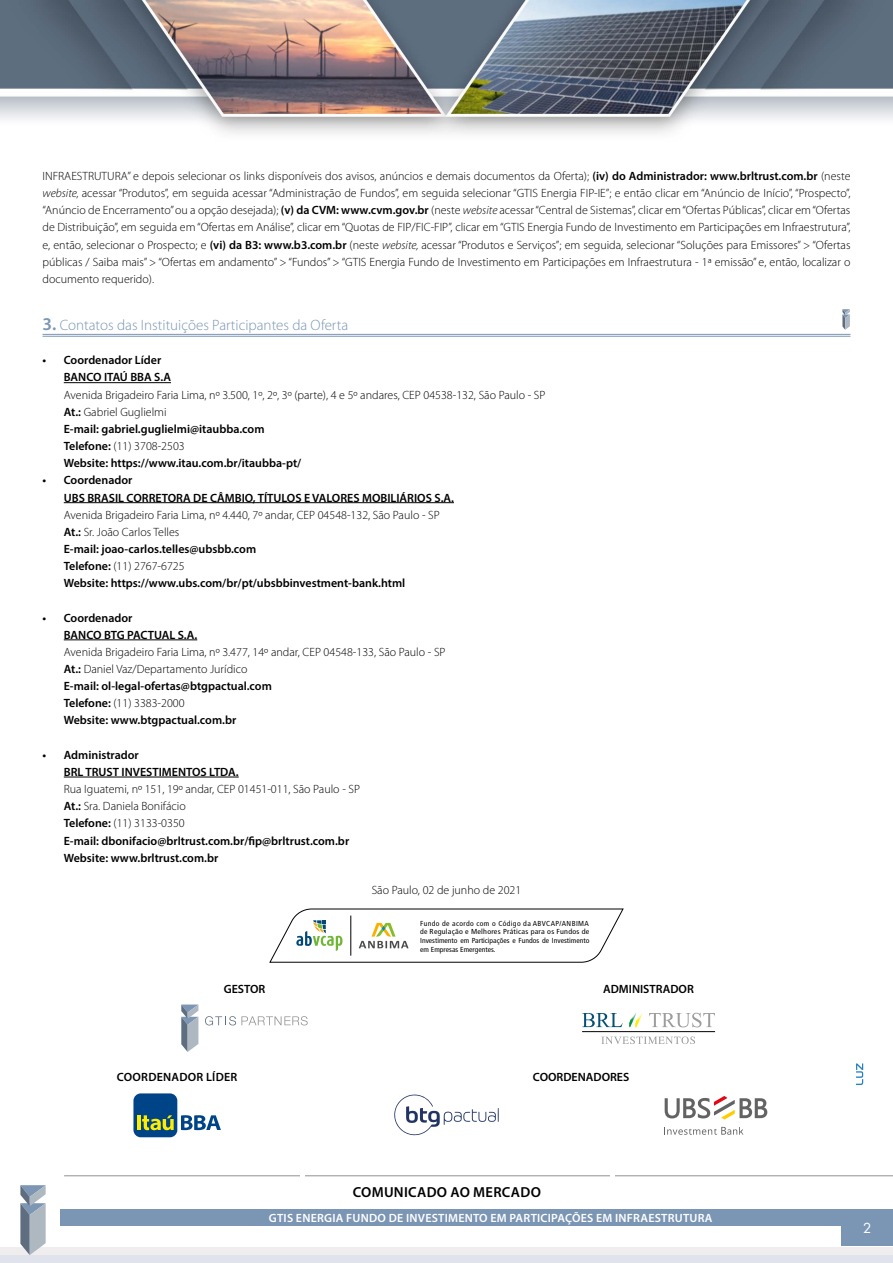
<style>
.page{position:relative;width:893px;height:1263px;background:#fff}
.page>*{position:absolute;margin:0;border:0;box-sizing:border-box;transform-origin:0 0}
.t1{font:300 15px "Myriad Pro";color:#7b95b4}
.t2{font:600 14.55px "Myriad Pro";letter-spacing:.02em;color:#000}
.t3{font:13.5px "Futura";color:#fff}
.t4{font:300 12px/17.1px "Myriad Pro";color:#000}
.t5{font:600 12px/17.1px "Myriad Pro";color:#000}
.t6{font:600 12px "Myriad Pro";letter-spacing:.02em;color:#fff}
.t7{font:600 12px "Myriad Pro";letter-spacing:.02em;color:#000}
.t8{font:condensed 7.2px/8.7px "Frutiger";color:#000;text-align:justify;scale:1.05 1}
.s1{font-weight:600}
.s2{font-style:italic}
.s3{font-weight:600;font-size:18px}
.s4{font-weight:300}
</style>
<div class="page">
<img style="left:0;top:0;width:893px;height:1246px">
<div style="left:842px;top:1209px;width:51px;height:37px;background:#7b95b4"></div>
<div style="left:60px;top:1209px;width:785px;height:17px;background:#7b95b4"></div>
<div style="left:0;top:1255px;width:893px;height:8px;background:#e0e3ec"></div>
<div style="left:0;top:1247px;width:893px;height:8px;background:#efedee"></div>
<hr style="left:64px;top:1175px;width:829px;height:1px;background:#929293">
<hr style="left:300px;top:1173px;width:4px;height:13px;background:#fff">
<hr style="left:611px;top:1170px;width:4px;height:13px;background:#fff">
<svg style="left:20px;top:1185px;width:26px;height:70px;background:#9eaab7"></svg>
<hr style="left:43px;top:336px;width:807px;height:1px;background:#7b95b4">
<hr style="left:43px;top:334px;width:807px;height:1px;background:#7b95b4">
<hr style="left:64px;top:382px;width:107px;height:1px;background:#000">
<hr style="left:64px;top:502px;width:390px;height:1px;background:#000">
<hr style="left:64px;top:639px;width:133px;height:1px;background:#000">
<hr style="left:64px;top:777px;width:175px;height:1px;background:#000">
<svg style="left:842px;top:309px;width:8px;height:21px"></svg>
<svg style="left:270px;top:909px;width:353px;height:53px"></svg>
<svg style="left:205px;top:1016px;width:103px;height:9px"></svg>
<svg style="left:181px;top:1004px;width:17px;height:48px"></svg>
<svg style="left:582px;top:1013px;width:41px;height:14px"></svg>
<svg style="left:649px;top:1013px;width:66px;height:14px"></svg>
<svg style="left:629px;top:1013px;width:13px;height:15px"></svg>
<hr style="left:582px;top:1031px;width:133px;height:1px;background:#000">
<svg style="left:601px;top:1036px;width:94px;height:8px"></svg>
<svg style="left:856px;top:1063px;width:7px;height:22px"></svg>
<svg style="left:181px;top:1115px;width:40px;height:15px"></svg>
<div style="left:133px;top:1093px;width:44px;height:44px;background:#048;border-radius:7px"></div>
<svg style="left:142px;top:1115px;width:32px;height:15px"></svg>
<hr style="left:137px;top:1115px;width:4px;height:15px;background:#ffed00">
<svg style="left:394px;top:1094px;width:105px;height:41px"></svg>
<svg style="left:665px;top:1096px;width:102px;height:23px"></svg>
<svg style="left:664px;top:1127px;width:79px;height:8px"></svg>
<p class="t4" style="left:43px;top:168px;width:809px;text-align:justify">INFRAESTRUTURA” e depois selecionar os links disponíveis dos avisos, anúncios e demais documentos da Oferta); <span class="s1">(iv) do Administrador: www.brltrust.com.br</span> (neste <span class="s2">website,</span> acessar “Produtos”, em seguida acessar “Administração de Fundos”, em seguida selecionar “GTIS Energia FIP-IE”; e então clicar em “Anúncio de Início”, “Prospecto”, “Anúncio de Encerramento” ou a opção desejada); <span class="s1">(v) da CVM: www.cvm.gov.br</span> (neste <span class="s2">website</span> acessar “Central de Sistemas”, clicar em “Ofertas Públicas”, clicar em “Ofertas de Distribuição”, em seguida em “Ofertas em Análise”, clicar em “Quotas de FIP/FIC-FIP”, clicar em “GTIS Energia Fundo de Investimento em Participações em Infraestrutura”, e, então, selecionar o Prospecto; e <span class="s1">(vi) da B3: www.b3.com.br</span> (neste <span class="s2">website,</span> acessar “Produtos e Serviços”; em seguida, selecionar “Soluções para Emissores” &gt; “Ofertas públicas / Saiba mais” &gt; “Ofertas em andamento” &gt; “Fundos” &gt; “GTIS Energia Fundo de Investimento em Participações em Infraestrutura - 1ª emissão” e, então, localizar o documento requerido).</p>
<p class="t1" style="left:43px;top:317px;width:307px"><span class="s3">3.</span> Contatos das Instituições Participantes da Oferta</p>
<p class="t5" style="left:64px;top:351px;width:109px;text-indent:-21px">• Coordenador Líder<br>BANCO ITAÚ BBA S.A</p>
<p class="t4" style="left:64px;top:386px;width:483px">Avenida Brigadeiro Faria Lima, nº 3.500, 1º, 2º, 3º (parte), 4 e 5º andares, CEP 04538-132, São Paulo - SP <span class="s1">At.:</span> Gabriel Guglielmi<br><span class="s1">E-mail: gabriel.guglielmi@itaubba.com<br>Telefone:</span> (11) 3708-2503<br><span class="s1">Website: https://www.itau.com.br/itaubba-pt/</span></p>
<p class="t5" style="left:64px;top:471px;width:392px;text-indent:-21px">• Coordenador<br>UBS BRASIL CORRETORA DE CÂMBIO, TÍTULOS E VALORES MOBILIÁRIOS S.A.</p>
<p class="t5" style="left:64px;top:506px;width:377px"><span class="s4">Avenida Brigadeiro Faria Lima, nº 4.440, 7º andar, CEP 04548-132, São Paulo - SP </span>At.: <span class="s4">Sr. João Carlos Telles<br></span>E-mail: joao-carlos.telles@ubsbb.com<br>Telefone: <span class="s4">(11) 2767-6725<br></span>Website: https://www.ubs.com/br/pt/ubsbbinvestment-bank.html</p>
<p class="t5" style="left:64px;top:609px;width:135px;text-indent:-21px">• Coordenador<br>BANCO BTG PACTUAL S.A.</p>
<p class="t4" style="left:64px;top:643px;width:383px">Avenida Brigadeiro Faria Lima, nº 3.477, 14º andar, CEP 04548-133, São Paulo - SP <span class="s1">At.:</span> Daniel Vaz/Departamento Jurídico<br><span class="s1">E-mail: ol-legal-ofertas@btgpactual.com<br>Telefone:</span> (11) 3383-2000<br><span class="s1">Website: www.btgpactual.com.br</span></p>
<p class="t5" style="left:64px;top:746px;width:176px;text-indent:-21px">• Administrador<br>BRL TRUST INVESTIMENTOS LTDA.</p>
<p class="t5" style="left:64px;top:780px;width:298px"><span class="s4">Rua Iguatemi, nº 151, 19º andar, CEP 01451-011, São Paulo - SP </span>At.: <span class="s4">Sra. Daniela Bonifácio<br></span>Telefone: <span class="s4">(11) 3133-0350<br></span>E-mail: dbonifacio@brltrust.com.br/fp@brltrust.com.br Website: www.brltrust.com.br</p>
<p class="t4" style="left:372px;top:881px;width:151px">São Paulo, 02 de junho de 2021</p>
<p class="t8" style="left:420px;top:919px;width:163px">Fundo de acordo com o Código da ABVCAP/ANBIMA de Regulação e Melhores Práticas para os Fundos de Investimento em Participações e Fundos de Investimento em Empresas Emergentes.</p>
<p class="t5" style="left:224px;top:980px;width:43px">GESTOR</p>
<p class="t5" style="left:603px;top:980px;width:92px">ADMINISTRADOR</p>
<p class="t7" style="left:117px;top:1070px;width:122px">COORDENADOR LÍDER</p>
<p class="t5" style="left:533px;top:1068px;width:98px">COORDENADORES</p>
<p class="t2" style="left:353px;top:1183px;width:190px">COMUNICADO AO MERCADO</p>
<p class="t6" style="left:269px;top:1211px;width:445px">GTIS ENERGIA FUNDO DE INVESTIMENTO EM PARTICIPAÇÕES EM INFRAESTRUTURA</p>
<p class="t3" style="left:863px;top:1219px;width:10px">2</p>
</div>
